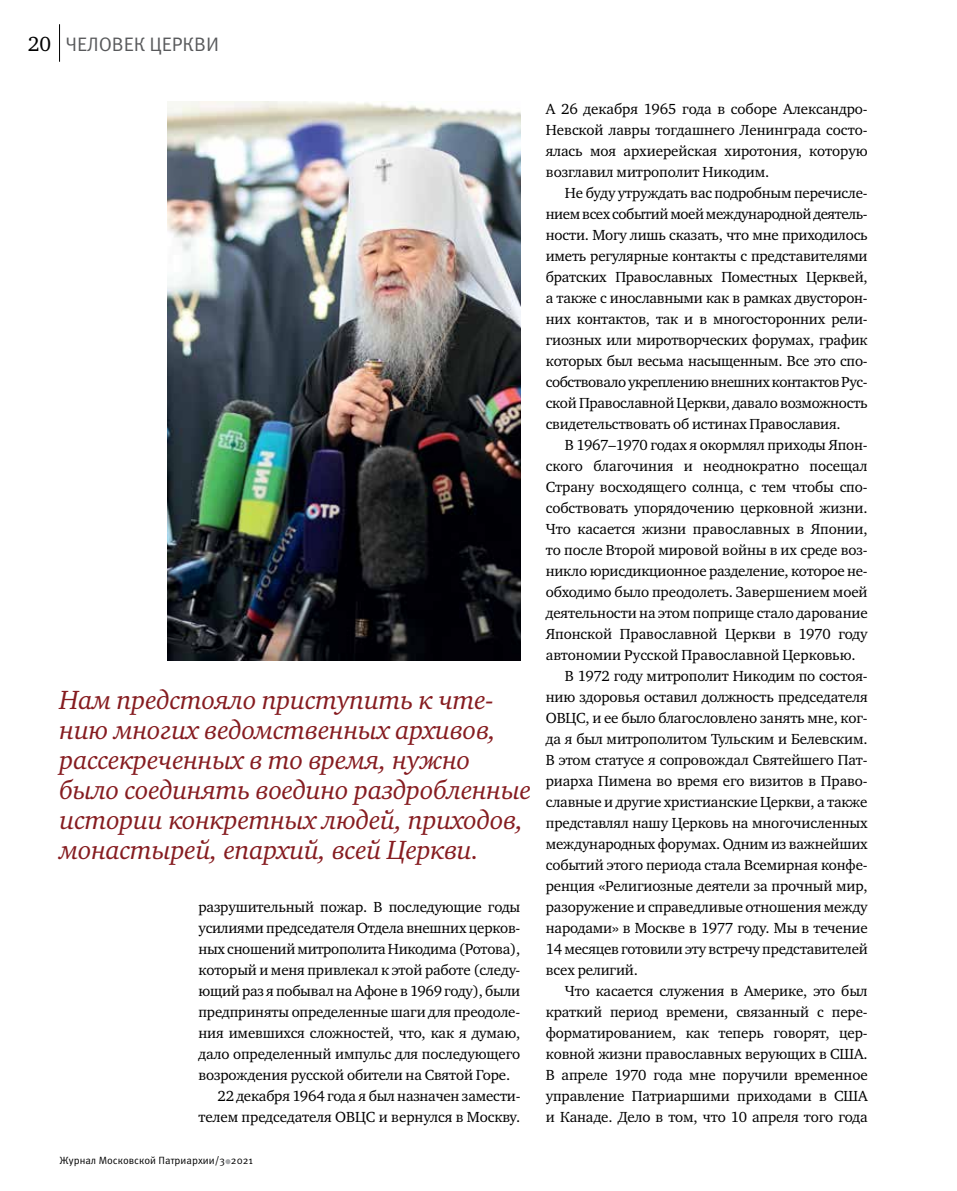
<style>
.page{position:relative;width:957px;height:1191px;background:#fff}
.page>*{position:absolute;margin:0;border:0;box-sizing:border-box;transform-origin:0 0}
.t1{font:italic 27px/30px "Charter ITC";letter-spacing:-.015em;color:#861c20}
.t2{font:19.5px "Meta Pro";letter-spacing:-.005em;color:#58595b}
.t3{font:15px/21px "Charter ITC";letter-spacing:-.01em;color:#000;text-align:justify}
.t4{font:10.5px "Meta Pro";color:#000}
.s1{font-family:"Charter ITC";font-size:21px;color:#000}
</style>
<div class="page">
<svg style="left:225px;top:1159px;width:5px;height:5px"></svg>
<hr style="left:59px;top:24px;width:1px;height:38px;background:#000">
<img style="left:167px;top:101px;width:353px;height:559px">
<h2 class="t2" style="left:28px;top:32px;width:193px"><span class="s1">20</span> ЧЕЛОВЕК ЦЕРКВИ</h2>
<h1 class="t1" style="left:60px;top:684px;width:473px">Нам предстояло приступить к чте&shy;нию многих ведомственных архивов, рассекреченных в то время, нужно было соединять воедино раздробленные истории конкретных людей, приходов, монастырей, епархий, всей Церкви.</h1>
<p class="t3" style="left:198px;top:896px;width:323px">разрушительный пожар. В последующие годы</p>
<p class="t3" style="left:198px;top:917px;width:323px">усилиями председателя Отдела внешних церков-</p>
<p class="t3" style="left:198px;top:938px;width:323px">ных сношений митрополита Никодима (Ротова),</p>
<p class="t3" style="left:198px;top:959px;width:323px">который и меня привлекал к этой работе (следу-</p>
<p class="t3" style="left:198px;top:980px;width:323px">ющий раз я побывал на Афоне в 1969 году), были</p>
<p class="t3" style="left:198px;top:1001px;width:323px">предприняты определенные шаги для преодоле-</p>
<p class="t3" style="left:198px;top:1022px;width:323px">ния имевшихся сложностей, что, как я думаю,</p>
<p class="t3" style="left:198px;top:1043px;width:323px">дало определенный импульс для последующего</p>
<p class="t3" style="left:198px;top:1064px;width:313px">возрождения русской обители на Святой Горе.</p>
<p class="t3" style="left:218px;top:1085px;width:304px">22 декабря 1964 года я был назначен замести-</p>
<p class="t3" style="left:198px;top:1106px;width:323px">телем председателя ОВЦС и вернулся в Москву.</p>
<p class="t4" style="left:60px;top:1153px;width:195px">Журнал Московской Патриархии/3 2021</p>
<p class="t3" style="left:546px;top:98px;width:323px">А 26 декабря 1965 года в соборе Александро-Невской лавры тогдашнего Ленинграда состо&shy;ялась моя архиерейская хиротония, которую возглавил митрополит Никодим.</p>
<p class="t3" style="left:546px;top:182px;width:323px;text-indent:19px">Не буду утруждать вас подробным перечисле&shy;нием всех событий моей международной деятель&shy;ности. Могу лишь сказать, что мне приходилось иметь регулярные контакты с представителями братских Православных Поместных Церквей, а также с инославными как в рамках двусторон&shy;них контактов, так и в многосторонних рели&shy;гиозных или миротворческих форумах, график которых был весьма насыщенным. Все это спо&shy;собствовало укреплению внешних контактов Рус&shy;ской Православной Церкви, давало возможность свидетельствовать об истинах Православия.</p>
<p class="t3" style="left:565px;top:434px;width:304px">В 1967–1970 годах я окормлял приходы Япон-</p>
<p class="t3" style="left:546px;top:455px;width:323px">ского благочиния и неоднократно посещал</p>
<p class="t3" style="left:546px;top:476px;width:323px">Страну восходящего солнца, с тем чтобы спо-</p>
<p class="t3" style="left:546px;top:497px;width:323px">собствовать упорядочению церковной жизни.</p>
<p class="t3" style="left:546px;top:518px;width:323px">Что касается жизни православных в Японии,</p>
<p class="t3" style="left:546px;top:539px;width:323px">то после Второй мировой войны в их среде воз-</p>
<p class="t3" style="left:546px;top:560px;width:323px">никло юрисдикционное разделение, которое не-</p>
<p class="t3" style="left:546px;top:581px;width:323px">обходимо было преодолеть. Завершением моей</p>
<p class="t3" style="left:546px;top:602px;width:323px">деятельности на этом поприще стало дарование</p>
<p class="t3" style="left:546px;top:623px;width:323px">Японской Православной Церкви в 1970 году</p>
<p class="t3" style="left:546px;top:644px;width:311px">автономии Русской Православной Церковью.</p>
<p class="t3" style="left:565px;top:665px;width:304px">В 1972 году митрополит Никодим по состоя-</p>
<p class="t3" style="left:546px;top:686px;width:323px">нию здоровья оставил должность председателя</p>
<p class="t3" style="left:546px;top:707px;width:323px">ОВЦС, и ее было благословлено занять мне, ког-</p>
<p class="t3" style="left:546px;top:728px;width:323px">да я был митрополитом Тульским и Белевским.</p>
<p class="t3" style="left:546px;top:749px;width:322px">В этом статусе я сопровождал Святейшего Пат-</p>
<p class="t3" style="left:546px;top:770px;width:323px">риарха Пимена во время его визитов в Право-</p>
<p class="t3" style="left:546px;top:791px;width:323px">славные и другие христианские Церкви, а также</p>
<p class="t3" style="left:546px;top:812px;width:323px">представлял нашу Церковь на многочисленных</p>
<p class="t3" style="left:546px;top:833px;width:323px">международных форумах. Одним из важнейших</p>
<p class="t3" style="left:546px;top:854px;width:323px">событий этого периода стала Всемирная конфе-</p>
<p class="t3" style="left:546px;top:875px;width:323px">ренция «Религиозные деятели за прочный мир,</p>
<p class="t3" style="left:546px;top:896px;width:323px">разоружение и справедливые отношения между</p>
<p class="t3" style="left:546px;top:917px;width:323px">народами» в Москве в 1977 году. Мы в течение</p>
<p class="t3" style="left:546px;top:938px;width:323px">14 месяцев готовили эту встречу представителей</p>
<p class="t3" style="left:546px;top:959px;width:94px">всех религий.</p>
<p class="t3" style="left:565px;top:980px;width:304px">Что касается служения в Америке, это был</p>
<p class="t3" style="left:546px;top:1001px;width:323px">краткий период времени, связанный с пере-</p>
<p class="t3" style="left:546px;top:1022px;width:323px">форматированием, как теперь говорят, цер-</p>
<p class="t3" style="left:546px;top:1043px;width:323px">ковной жизни православных верующих в США.</p>
<p class="t3" style="left:546px;top:1064px;width:323px">В апреле 1970 года мне поручили временное</p>
<p class="t3" style="left:546px;top:1085px;width:323px">управление Патриаршими приходами в США</p>
<p class="t3" style="left:546px;top:1106px;width:323px">и Канаде. Дело в том, что 10 апреля того года</p>
</div>
